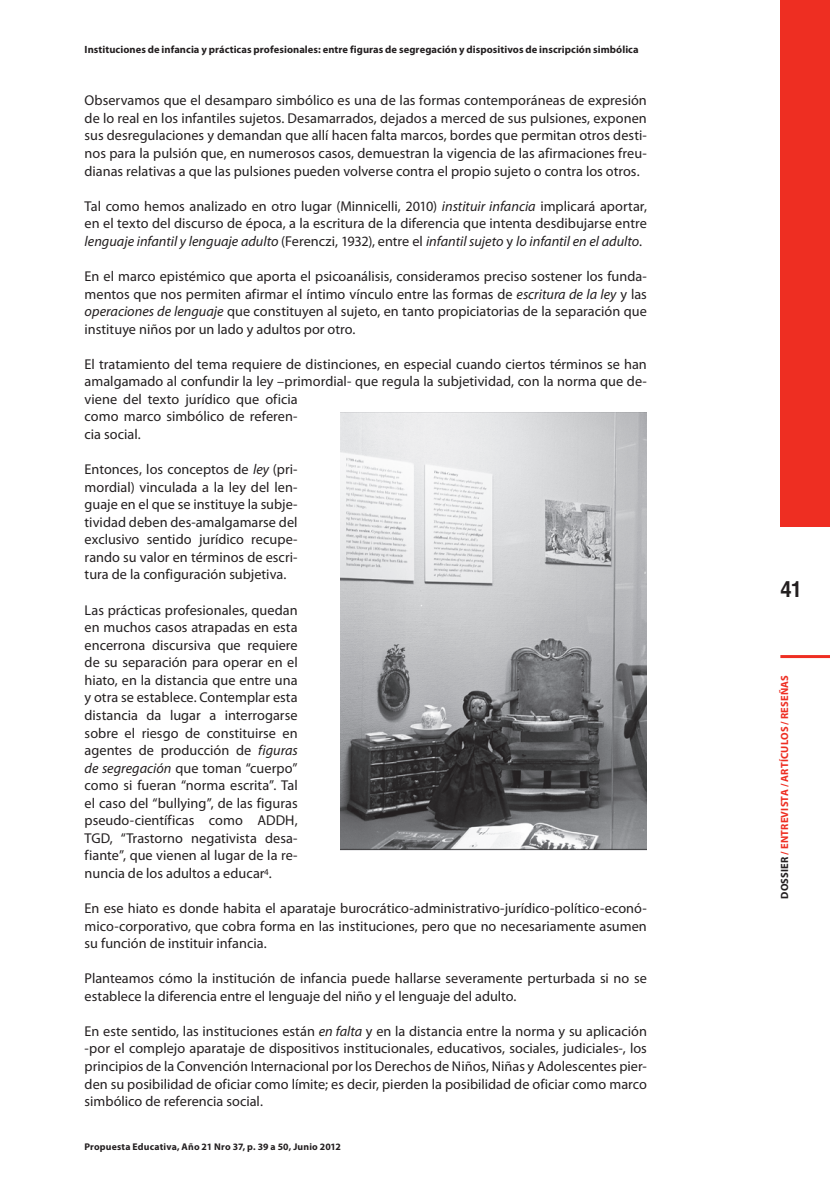
<style>
.page{position:relative;width:830px;height:1191px;background:#fff}
.page>*{position:absolute;margin:0;border:0;box-sizing:border-box;transform-origin:0 0}
.t1{font:700 22.5px "Helvetica";color:#231f20;scale:.9 1}
.t2{font:14.25px/17.5px "Myriad Pro";color:#231f20;text-align:justify}
.t3{font:700 10.5px "Myriad Pro";letter-spacing:.005em;color:#231f20}
.t4{font:700 10.5px "Myriad Pro";letter-spacing:.015em;color:#ee2e22}
.t5{font:700 9.75px "Myriad Pro";letter-spacing:.02em;color:#231f20}
.s1{font-style:italic}
.s2{color:#231f20}
</style>
<div class="page">
<div style="left:780px;top:0;width:49px;height:527px;background:#ee2e22"></div>
<hr style="left:780px;top:655px;width:49px;height:3px;background:#ee2e22">
<img style="left:340px;top:412px;width:306px;height:439px">
<p class="t3" style="left:85px;top:42px;width:555px">Instituciones de infancia y prácticas profesionales: entre figuras de segregación y dispositivos de inscripción simbólica</p>
<p class="t2" style="left:85px;top:92px;width:563px">Observamos que el desamparo simbólico es una de las formas contemporáneas de expresión de lo real en los infantiles sujetos. Desamarrados, dejados a merced de sus pulsiones, exponen sus desregulaciones y demandan que allí hacen falta marcos, bordes que permitan otros desti&shy;nos para la pulsión que, en numerosos casos, demuestran la vigencia de las afirmaciones freu&shy;dianas relativas a que las pulsiones pueden volverse contra el propio sujeto o contra los otros.</p>
<p class="t2" style="left:85px;top:197px;width:563px">Tal como hemos analizado en otro lugar (Minnicelli, 2010) <span class="s1">instituir infancia</span> implicará aportar, en el texto del discurso de época, a la escritura de la diferencia que intenta desdibujarse entre <span class="s1">lenguaje infantil y lenguaje adulto</span> (Ferenczi, 1932), entre el <span class="s1">infantil sujeto</span> y <span class="s1">lo infantil en el adulto</span>.</p>
<p class="t2" style="left:85px;top:267px;width:563px">En el marco epistémico que aporta el psicoanálisis, consideramos preciso sostener los funda&shy;mentos que nos permiten afirmar el íntimo vínculo entre las formas de <span class="s1">escritura de la ley</span> y las <span class="s1">operaciones de lenguaje</span> que constituyen al sujeto, en tanto propiciatorias de la separación que instituye niños por un lado y adultos por otro.</p>
<p class="t2" style="left:85px;top:355px;width:563px;text-align:left">El tratamiento del tema requiere de distinciones, en especial cuando ciertos términos se han amalgamado al confundir la ley –primordial- que regula la subjetividad, con la norma que de&shy;viene del texto jurídico que oficia<br>como marco simbólico de referen-<br>cia social.</p>
<p class="t2" style="left:85px;top:460px;width:214px">Entonces, los conceptos de <span class="s1">ley</span> (pri&shy;mordial) vinculada a la ley del len&shy;guaje en el que se instituye la subje&shy;tividad deben des-amalgamarse del exclusivo sentido jurídico recupe&shy;rando su valor en términos de escri&shy;tura de la configuración subjetiva.</p>
<p class="t2" style="left:85px;top:601px;width:214px">Las prácticas profesionales, quedan en muchos casos atrapadas en esta encerrona discursiva que requiere de su separación para operar en el hiato, en la distancia que entre una y otra se establece. Contemplar esta distancia da lugar a interrogarse sobre el riesgo de constituirse en agentes de producción de <span class="s1">figuras de segregación</span> que toman “cuerpo” como si fueran “norma escrita”. Tal el caso del “bullying”, de las figuras pseudo-científicas como ADDH, TGD, “Trastorno negativista desa&shy;fiante”, que vienen al lugar de la re&shy;nuncia de los adultos a educar<sup>4</sup>.</p>
<p class="t2" style="left:85px;top:899px;width:563px">En ese hiato es donde habita el aparataje burocrático-administrativo-jurídico-político-econó&shy;mico-corporativo, que cobra forma en las instituciones, pero que no necesariamente asumen su función de instituir infancia.</p>
<p class="t2" style="left:85px;top:969px;width:563px">Planteamos cómo la institución de infancia puede hallarse severamente perturbada si no se establece la diferencia entre el lenguaje del niño y el lenguaje del adulto.</p>
<p class="t2" style="left:85px;top:1022px;width:563px">En este sentido, las instituciones están <span class="s1">en falta</span> y en la distancia entre la norma y su aplicación -por el complejo aparataje de dispositivos institucionales, educativos, sociales, judiciales-, los principios de la Convención Internacional por los Derechos de Niños, Niñas y Adolescentes pier&shy;den su posibilidad de oficiar como límite; es decir, pierden la posibilidad de oficiar como marco simbólico de referencia social.</p>
<p class="t5" style="left:84px;top:1140px;width:258px">Propuesta Educativa, Año 21 Nro 37, p. 39 a 50, Junio 2012</p>
<h1 class="t1" style="left:780px;top:571px;width:25px">41</h1>
<p class="t4" style="left:777px;top:898px;width:225px;rotate:-90deg"><span class="s2">DOSSIER</span> / ENTREVISTA / ARTÍCULOS / RESEÑAS</p>
</div>
